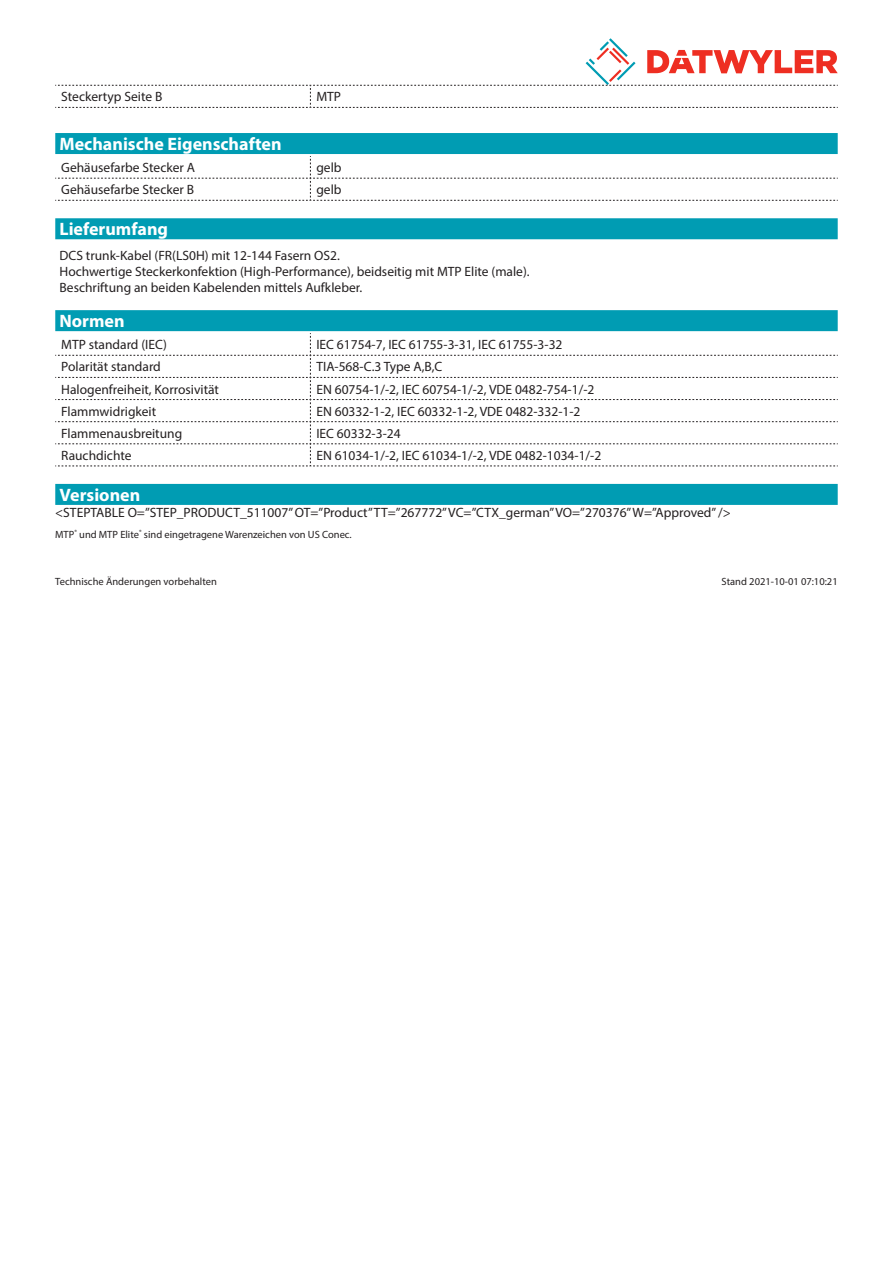
<style>
.page{position:relative;width:893px;height:1263px;background:#fff}
.page>*{position:absolute;margin:0;border:0;box-sizing:border-box;transform-origin:0 0}
.Standard_Head_Proper{font:700 18px "Myriad Pro";color:#fff}
.myriad_light_propert{font:13.5px "Myriad Pro";color:#231f20}
.Standard_text{font:13.5px/16.2px "Myriad Pro";color:#231f20}
.imagetext{font:10.5px "Myriad Pro";color:#231f20}
.Footnote{font:10.5px "Myriad Pro";color:#231f20}
</style>
<div class="page">
<div style="left:55px;top:310px;width:783px;height:21px;background:#009cb3"></div>
<svg style="left:55px;top:333px;width:783px;height:134px"></svg>
<div style="left:55px;top:133px;width:783px;height:21px;background:#009cb3"></div>
<svg style="left:55px;top:156px;width:783px;height:45px"></svg>
<div style="left:55px;top:484px;width:783px;height:21px;background:#009cb3"></div>
<div style="left:55px;top:218px;width:783px;height:21px;background:#009cb3"></div>
<svg style="left:55px;top:38px;width:783px;height:70px"></svg>
<p class="myriad_light_propert" style="left:61px;top:89px;width:103px">Steckertyp Seite B</p>
<p class="myriad_light_propert" style="left:316px;top:89px;width:26px">MTP</p>
<p class="Standard_Head_Proper" style="left:60px;top:132px;width:224px">Mechanische Eigenschaften</p>
<p class="myriad_light_propert" style="left:61px;top:159px;width:135px">Gehäusefarbe Stecker A</p>
<p class="myriad_light_propert" style="left:316px;top:159px;width:27px">gelb</p>
<p class="myriad_light_propert" style="left:61px;top:181px;width:134px">Gehäusefarbe Stecker B</p>
<p class="myriad_light_propert" style="left:316px;top:181px;width:27px">gelb</p>
<p class="Standard_Head_Proper" style="left:60px;top:217px;width:110px">Lieferumfang</p>
<p class="Standard_text" style="left:60px;top:247px;width:472px">DCS trunk-Kabel (FR(LS0H) mit 12-144 Fasern OS2.<br>Hochwertige Steckerkonfektion (High-Performance), beidseitig mit MTP Elite (male).<br>Beschriftung an beiden Kabelenden mittels Aufkleber.</p>
<p class="Standard_Head_Proper" style="left:60px;top:309px;width:67px">Normen</p>
<p class="myriad_light_propert" style="left:61px;top:336px;width:107px">MTP standard (IEC)</p>
<p class="myriad_light_propert" style="left:316px;top:336px;width:248px">IEC 61754-7, IEC 61755-3-31, IEC 61755-3-32</p>
<p class="myriad_light_propert" style="left:61px;top:359px;width:101px">Polarität standard</p>
<p class="myriad_light_propert" style="left:316px;top:359px;width:127px">TIA-568-C.3 Type A,B,C</p>
<p class="myriad_light_propert" style="left:61px;top:381px;width:159px">Halogenfreiheit, Korrosivität</p>
<p class="myriad_light_propert" style="left:316px;top:381px;width:279px">EN 60754-1/-2, IEC 60754-1/-2, VDE 0482-754-1/-2</p>
<p class="myriad_light_propert" style="left:61px;top:403px;width:96px">Flammwidrigkeit</p>
<p class="myriad_light_propert" style="left:316px;top:403px;width:266px">EN 60332-1-2, IEC 60332-1-2, VDE 0482-332-1-2</p>
<p class="myriad_light_propert" style="left:61px;top:425px;width:122px">Flammenausbreitung</p>
<p class="myriad_light_propert" style="left:316px;top:425px;width:86px">IEC 60332-3-24</p>
<p class="myriad_light_propert" style="left:61px;top:447px;width:72px">Rauchdichte</p>
<p class="myriad_light_propert" style="left:316px;top:447px;width:286px">EN 61034-1/-2, IEC 61034-1/-2, VDE 0482-1034-1/-2</p>
<p class="Standard_Head_Proper" style="left:60px;top:483px;width:82px">Versionen</p>
<p class="Standard_text" style="left:55px;top:504px;width:677px">&lt;STEPTABLE O=”STEP_PRODUCT_511007” OT=”Product” TT=”267772” VC=”CTX_german” VO=”270376” W=”Approved” /&gt;</p>
<p class="imagetext" style="left:55px;top:528px;width:298px">MTP<sup>®</sup> und MTP Elite<sup>®</sup> sind eingetragene Warenzeichen von US Conec.</p>
<p class="Footnote" style="left:55px;top:575px;width:163px">Technische Änderungen vorbehalten</p>
<p class="Footnote" style="left:722px;top:575px;width:118px">Stand 2021-10-01 07:10:21</p>
</div>
